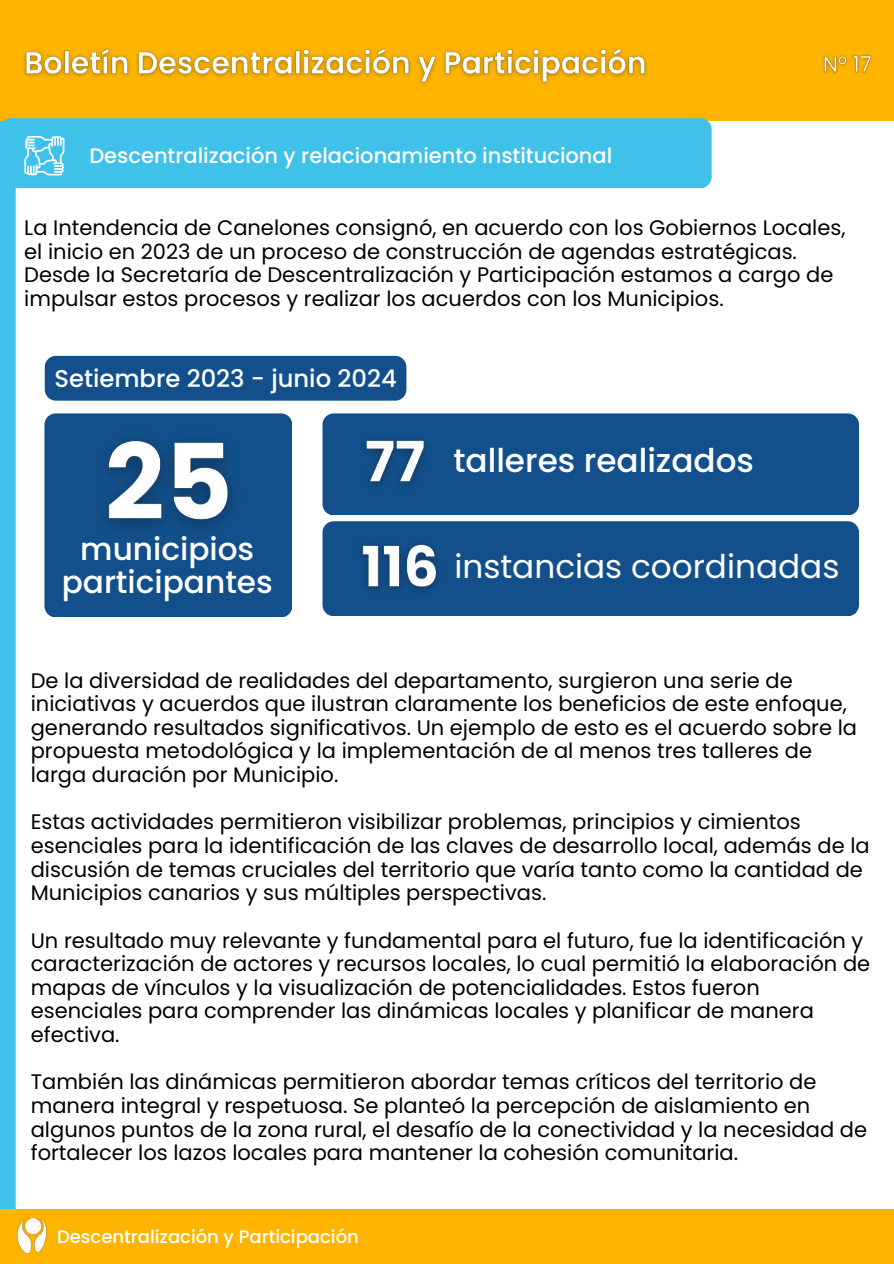
<style>
.page{position:relative;width:894px;height:1264px;background:#fff}
.page>*{position:absolute;margin:0;border:0;box-sizing:border-box;transform-origin:0 0}
.t1{font:32.7px "Poppins";color:#fff}
.t2{font:500 32.7px "Poppins";color:#fff}
.t3{font:500 31.2px/33.8px "Poppins";color:#fff;text-align:center}
.t4{font:500 24.3px "Poppins";color:#fff}
.t5{font:22.5px/24.8px "Poppins";color:#fff}
.t6{font:21px/23.7px "Poppins";color:#000}
.t7{font:500 21px "Poppins";color:#fff}
.t8{font:500 18px "Poppins";color:#fff}
</style>
<div class="page">
<div style="left:0;top:117px;width:16px;height:1101px;background:#3fc1e9"></div>
<div style="left:0;top:0;width:893px;height:120px;background:#ffb500"></div>
<div style="left:0;top:118px;width:711px;height:70px;background:#3fc1e9;border-radius:11px"></div>
<svg style="left:24px;top:136px;width:41px;height:39px"></svg>
<div style="left:0;top:1208px;width:893px;height:55px;background:#ffb500"></div>
<img style="left:23px;top:47px;width:624px;height:38px">
<img style="left:823px;top:54px;width:49px;height:20px">
<div style="left:44px;top:413px;width:248px;height:204px;background:#13508b"></div>
<div style="left:322px;top:521px;width:536px;height:95px;background:#13508b"></div>
<img style="left:348px;top:528px;width:104px;height:79px">
<div style="left:322px;top:413px;width:536px;height:102px;background:#13508b"></div>
<div style="left:45px;top:356px;width:361px;height:44px;background:#13508b;border-radius:11px"></div>
<img style="left:80px;top:413px;width:175px;height:142px">
<img style="left:352px;top:423px;width:87px;height:78px">
<p class="t7" style="left:89px;top:140px;width:524px">Descentralización y relacionamiento institucional</p>
<p class="t6" style="left:24px;top:216px;width:822px">La Intendencia de Canelones consignó, en acuerdo con los Gobiernos Locales, el inicio en 2023 de un proceso de construcción de agendas estratégicas.<br>Desde la Secretaría de Descentralización y Participación estamos a cargo de impulsar estos procesos y realizar los acuerdos con los Municipios.</p>
<p class="t4" style="left:54px;top:361px;width:343px">Setiembre 2023 - junio 2024</p>
<p class="t5" style="left:414px;top:436px;width:276px">reuniones con concejos y comisiones especiales</p>
<h1 class="t2" style="left:453px;top:438px;width:302px">talleres realizados</h1>
<h2 class="t3" style="left:62px;top:532px;width:212px">municipios participantes</h2>
<h1 class="t1" style="left:454px;top:543px;width:386px">instancias coordinadas</h1>
<p class="t6" style="left:31px;top:668px;width:827px">De la diversidad de realidades del departamento, surgieron una serie de iniciativas y acuerdos que ilustran claramente los beneficios de este enfoque, generando resultados significativos. Un ejemplo de esto es el acuerdo sobre la propuesta metodológica y la implementación de al menos tres talleres de larga duración por Municipio.</p>
<p class="t6" style="left:31px;top:810px;width:840px">Estas actividades permitieron visibilizar problemas, principios y cimientos esenciales para la identificación de las claves de desarrollo local, además de la discusión de temas cruciales del territorio que varía tanto como la cantidad de Municipios canarios y sus múltiples perspectivas.</p>
<p class="t6" style="left:31px;top:928px;width:840px">Un resultado muy relevante y fundamental para el futuro, fue la identificación y caracterización de actores y recursos locales, lo cual permitió la elaboración de mapas de vínculos y la visualización de potencialidades. Estos fueron esenciales para comprender las dinámicas locales y planificar de manera efectiva.</p>
<p class="t6" style="left:31px;top:1070px;width:837px">También las dinámicas permitieron abordar temas críticos del territorio de manera integral y respetuosa. Se planteó la percepción de aislamiento en algunos puntos de la zona rural, el desafío de la conectividad y la necesidad de fortalecer los lazos locales para mantener la cohesión comunitaria.</p>
<p class="t8" style="left:57px;top:1224px;width:303px">Descentralización y Participación</p>
</div>
